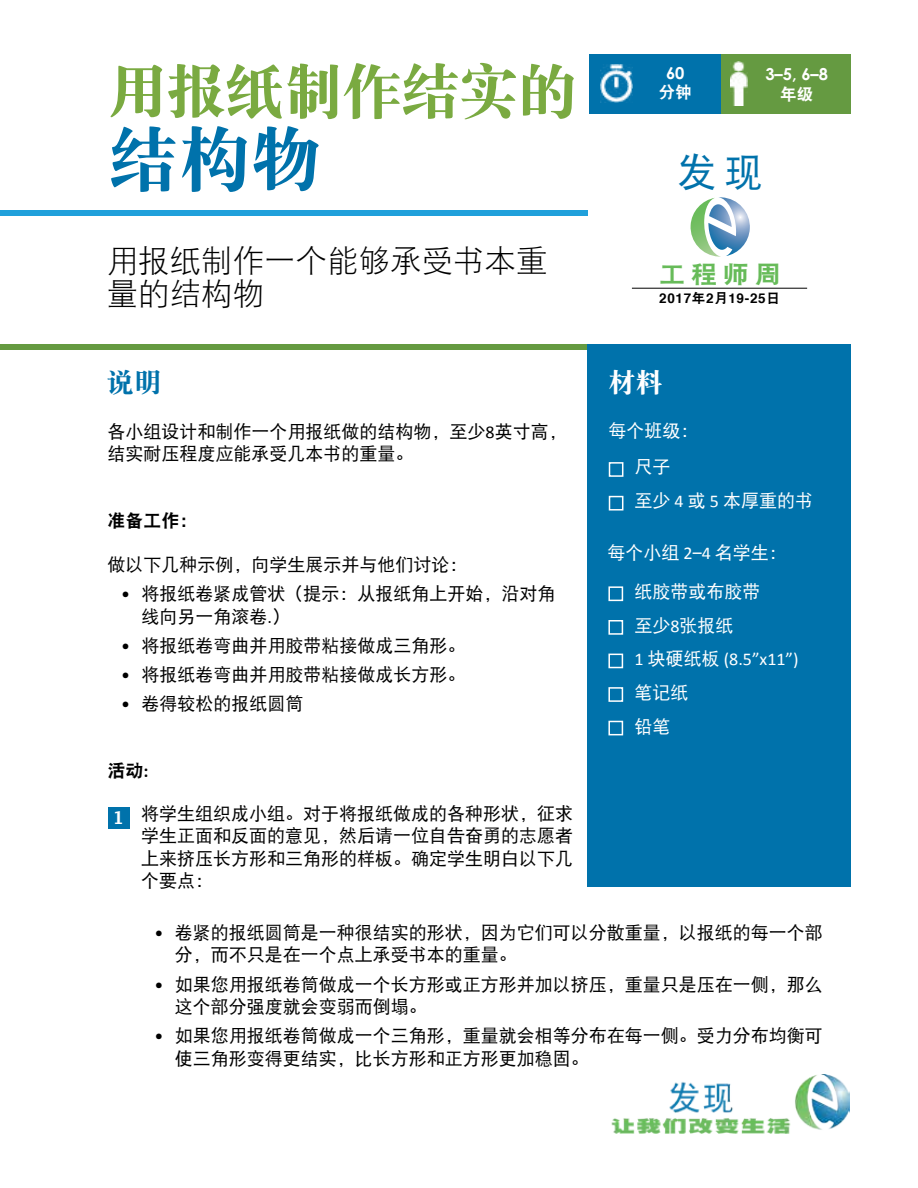
<style>
.page{position:relative;width:918px;height:1188px;background:#fff}
.page>*{position:absolute;margin:0;border:0;box-sizing:border-box;transform-origin:0 0}
.t1{font:70.5px "DFP Song W9";color:#0072ab}
.t2{font:60px "DFP Song W9";letter-spacing:-.025em;color:#7aaa41}
.t3{font:39px "DFP Hei W5";color:#0072ab}
.t4{font:31.5px/33px "DFP Hei W3";color:#000}
.t5{font:27px "DFP Song W9";color:#0072ab}
.t6{font:27px "DFP Song W9";color:#fff}
.t7{font:24px "DFP Hei W9";color:#67bb59;scale:1.1 1}
.t8{font:18px/22.5px "DFP Hei W5";color:#000}
.t9{font:18px/35.5px "DFP Hei W5";color:#fff;text-align:center}
.t10{font:18px "Calibri";color:#fff}
.t11{font:18px "DFP Hei W9";color:#000}
.t12{font:600 18px "Lucida Fax";color:#fff}
.t13{font:700 16.5px "Century Gothic";color:#fff}
.t14{font:16.5px "DFP Hei W9";color:#fff}
.t15{font:700 13.5px "Helvetica";letter-spacing:.05em;color:#000}
.s1{font-family:"DFP Hei W9";font-weight:400}
.s2{font-family:"Calibri"}
.s3{font-family:"Calibri";font-weight:700}
.s4{font-family:"DFP Hei W5"}
</style>
<div class="page">
<div style="left:719px;top:54px;width:132px;height:59px;background:#659a41"></div>
<div style="left:589px;top:54px;width:132px;height:59px;background:#0072ab"></div>
<div style="left:0;top:210px;width:587px;height:5px;background:#20a0db"></div>
<div style="left:0;top:344px;width:590px;height:6px;background:#659a41"></div>
<div style="left:587px;top:344px;width:263px;height:543px;background:#0072ab"></div>
<img style="left:611px;top:1074px;width:238px;height:60px">
<img style="left:600px;top:65px;width:33px;height:38px">
<img style="left:731px;top:61px;width:16px;height:44px">
<div style="left:609px;top:462px;width:14px;height:15px;border:2px solid #fff"></div>
<div style="left:609px;top:496px;width:14px;height:15px;border:2px solid #fff"></div>
<div style="left:608px;top:586px;width:15px;height:15px;border:2px solid #fff"></div>
<div style="left:608px;top:620px;width:15px;height:15px;border:2px solid #fff"></div>
<div style="left:608px;top:654px;width:15px;height:14px;border:2px solid #fff"></div>
<div style="left:608px;top:687px;width:15px;height:15px;border:2px solid #fff"></div>
<div style="left:608px;top:721px;width:15px;height:14px;border:2px solid #fff"></div>
<svg style="left:690px;top:197px;width:60px;height:60px"></svg>
<hr style="left:632px;top:288px;width:175px;height:1px;background:#000">
<div style="left:108px;top:807px;width:21px;height:22px;background:#0072ab"></div>
<h2 class="t2" style="left:108px;top:59px;width:471px">用报纸制作结实的</h2>
<h1 class="t1" style="left:108px;top:121px;width:216px">结构物</h1>
<h3 class="t4" style="left:107px;top:244px;width:442px">用报纸制作一个能够承受书本重量的结构物</h3>
<p class="t13" style="left:666px;top:60px;width:20px">60</p>
<p class="t14" style="left:659px;top:84px;width:34px">分钟</p>
<p class="t13" style="left:765px;top:62px;width:64px">3–5, 6–8</p>
<p class="t14" style="left:780px;top:85px;width:34px">年级</p>
<h3 class="t3" style="left:678px;top:151px;width:87px">发现</h3>
<h3 class="t7" style="left:659px;top:261px;width:112px">工程师周</h3>
<p class="t15" style="left:659px;top:287px;width:122px">2017<span class="s1">年</span>2<span class="s1">月</span>19-25<span class="s1">日</span></p>
<h3 class="t5" style="left:107px;top:367px;width:56px">说明</h3>
<h3 class="t6" style="left:608px;top:367px;width:56px">材料</h3>
<p class="t9" style="left:608px;top:413px;width:91px">每个班级：尺子</p>
<p class="t9" style="left:635px;top:482px;width:180px">至少 <span class="s2">4</span> 或 <span class="s2">5</span> 本厚重的书</p>
<p class="t8" style="left:108px;top:420px;width:461px">各小组设计和制作一个用报纸做的结构物，至少<span class="s2">8</span>英寸高，结实耐压程度应能承受几本书的重量。</p>
<p class="t11" style="left:108px;top:511px;width:91px">准备工作：</p>
<p class="t8" style="left:108px;top:553px;width:361px">做以下几种示例，向学生展示并与他们讨论：</p>
<p class="t8" style="left:141px;top:582px;width:415px;text-indent:-20px"><span class="s2">•</span> 将报纸卷紧成管状（提示：从报纸角上开始，沿对角线向另一角滚卷<span class="s2">.</span>）</p>
<p class="t8" style="left:121px;top:634px;width:346px"><span class="s2">•</span> 将报纸卷弯曲并用胶带粘接做成三角形。</p>
<p class="t8" style="left:121px;top:663px;width:346px"><span class="s2">•</span> 将报纸卷弯曲并用胶带粘接做成长方形。</p>
<p class="t8" style="left:121px;top:692px;width:184px"><span class="s2">•</span> 卷得较松的报纸圆筒</p>
<p class="t11" style="left:108px;top:760px;width:42px">活动<span class="s3">:</span></p>
<p class="t9" style="left:608px;top:533px;width:181px;line-height:38.5px">每个小组 <span class="s2">2–4</span> 名学生：纸胶带或布胶带</p>
<p class="t9" style="left:635px;top:607px;width:101px">至少<span class="s2">8</span>张报纸</p>
<p class="t10" style="left:635px;top:648px;width:166px">1 <span class="s4">块硬纸板</span> (8.5”x11”)</p>
<p class="t9" style="left:635px;top:676px;width:55px;line-height:33.8px;text-align:left">笔记纸铅笔</p>
<p class="t12" style="left:113px;top:808px;width:13px">1</p>
<p class="t8" style="left:141px;top:802px;width:433px;text-align:justify">将学生组织成小组。对于将报纸做成的各种形状，征求学生正面和反面的意见，然后请一位自告奋勇的志愿者上来挤压长方形和三角形的样板。确定学生明白以下几个要点：</p>
<p class="t8" style="left:175px;top:921px;width:649px;text-indent:-20px"><span class="s2">•</span> 卷紧的报纸圆筒是一种很结实的形状，因为它们可以分散重量，以报纸的每一个部分，而不只是在一个点上承受书本的重量。</p>
<p class="t8" style="left:175px;top:973px;width:649px;text-indent:-20px"><span class="s2">•</span> 如果您用报纸卷筒做成一个长方形或正方形并加以挤压，重量只是压在一侧，那么这个部分强度就会变弱而倒塌。</p>
<p class="t8" style="left:175px;top:1024px;width:649px;text-indent:-20px"><span class="s2">•</span> 如果您用报纸卷筒做成一个三角形，重量就会相等分布在每一侧。受力分布均衡可使三角形变得更结实，比长方形和正方形更加稳固。</p>
</div>
